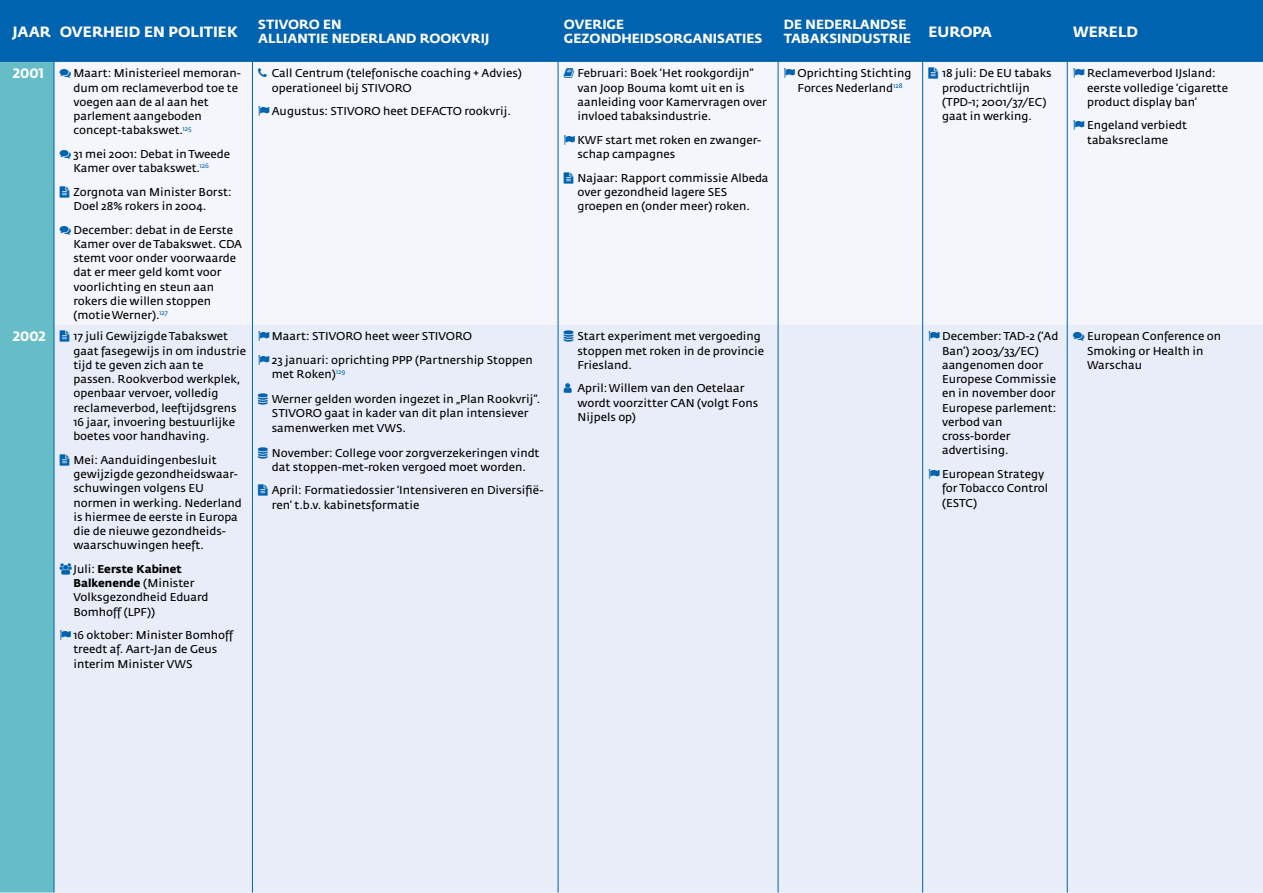
<style>
.page{position:relative;width:1263px;height:893px;background:#fff}
.page>*{position:absolute;margin:0;border:0;box-sizing:border-box;transform-origin:0 0}
.t1{font:700 14.85px "KWF Fedra Sans";color:#fff}
.t2{font:13.5px "KWF Fedra Sans Bold SC";color:#fff}
.t3{font:700 13.2px/14.9px "KWF Fedra Sans";color:#fff}
.t4{font:11.25px/14.2px "KWF Fedra Sans";color:#000}
.s1{font-family:"KWF Fedra Sans Bold SC";font-weight:400}
.s2{font-weight:700}
</style>
<div class="page">
<div style="left:0;top:0;width:1263px;height:62px;background:#0063af"></div>
<div style="left:75px;top:62px;width:1188px;height:263px;background:#f4f6fc"></div>
<div style="left:75px;top:325px;width:1188px;height:568px;background:#e9edf9"></div>
<hr style="left:54px;top:0;width:1px;height:62px;background:#0063af">
<hr style="left:252px;top:0;width:1px;height:62px;background:#0063af">
<hr style="left:558px;top:0;width:1px;height:62px;background:#0063af">
<hr style="left:778px;top:0;width:1px;height:62px;background:#0063af">
<hr style="left:922px;top:0;width:1px;height:62px;background:#0063af">
<hr style="left:1067px;top:0;width:1px;height:62px;background:#0063af">
<hr style="left:252px;top:62px;width:1px;height:263px;background:#0063af">
<hr style="left:558px;top:62px;width:1px;height:263px;background:#0063af">
<hr style="left:778px;top:62px;width:1px;height:263px;background:#0063af">
<hr style="left:922px;top:62px;width:1px;height:263px;background:#0063af">
<hr style="left:1067px;top:62px;width:1px;height:263px;background:#0063af">
<hr style="left:252px;top:325px;width:1px;height:568px;background:#0063af">
<hr style="left:558px;top:325px;width:1px;height:568px;background:#0063af">
<hr style="left:778px;top:325px;width:1px;height:568px;background:#0063af">
<hr style="left:922px;top:325px;width:1px;height:568px;background:#0063af">
<hr style="left:1067px;top:325px;width:1px;height:568px;background:#0063af">
<svg style="left:258px;top:68px;width:12px;height:10px"></svg>
<svg style="left:259px;top:106px;width:13px;height:10px"></svg>
<svg style="left:564px;top:68px;width:13px;height:10px"></svg>
<svg style="left:564px;top:135px;width:14px;height:10px"></svg>
<svg style="left:564px;top:172px;width:12px;height:11px"></svg>
<svg style="left:784px;top:68px;width:14px;height:10px"></svg>
<svg style="left:928px;top:68px;width:13px;height:11px"></svg>
<svg style="left:1073px;top:68px;width:11px;height:10px"></svg>
<svg style="left:1073px;top:121px;width:11px;height:9px"></svg>
<svg style="left:0;top:62px;width:75px;height:831px"></svg>
<svg style="left:259px;top:331px;width:13px;height:10px"></svg>
<svg style="left:259px;top:355px;width:13px;height:10px"></svg>
<svg style="left:258px;top:393px;width:10px;height:12px"></svg>
<svg style="left:258px;top:447px;width:10px;height:11px"></svg>
<svg style="left:258px;top:485px;width:13px;height:11px"></svg>
<svg style="left:564px;top:331px;width:9px;height:11px"></svg>
<svg style="left:564px;top:383px;width:11px;height:10px"></svg>
<svg style="left:929px;top:331px;width:13px;height:10px"></svg>
<svg style="left:929px;top:469px;width:13px;height:10px"></svg>
<svg style="left:1073px;top:332px;width:11px;height:9px"></svg>
<h1 class="t1" style="left:13px;top:23px;width:227px"><span class="s1">JAAR</span> OVERHEID EN POLITIEK</h1>
<p class="t3" style="left:258px;top:17px;width:233px">STIVORO EN<br>ALLIANTIE NEDERLAND ROOKVRIJ</p>
<p class="t3" style="left:564px;top:17px;width:200px">OVERIGE<br>GEZONDHEIDSORGANISATIES</p>
<p class="t3" style="left:784px;top:17px;width:129px">DE NEDERLANDSE<br>TABAKSINDUSTRIE</p>
<h1 class="t1" style="left:928px;top:23px;width:65px">EUROPA</h1>
<h1 class="t1" style="left:1073px;top:23px;width:67px">WERELD</h1>
<p class="t2" style="left:13px;top:65px;width:33px">2001</p>
<p class="t4" style="left:73px;top:67px;width:169px">Maart: Ministerieel memoran&shy;dum om reclameverbod toe te voegen aan de al aan het parlement aangeboden concept-tabakswet.<sup>125</sup></p>
<p class="t4" style="left:73px;top:147px;width:158px">31 mei 2001: Debat in Tweede<br>Kamer over tabakswet.<sup>126</sup></p>
<p class="t4" style="left:73px;top:185px;width:160px">Zorgnota van Minister Borst:<br>Doel 28% rokers in 2004.</p>
<p class="t4" style="left:73px;top:223px;width:170px">December: debat in de Eerste<br>Kamer over de Tabakswet. CDA stemt voor onder voorwaarde dat er meer geld komt voor voorlichting en steun aan rokers die willen stoppen (motie Werner).<sup>127</sup></p>
<p class="t4" style="left:272px;top:67px;width:252px">Call Centrum (telefonische coaching + Advies) operationeel bij STIVORO</p>
<p class="t4" style="left:272px;top:104px;width:241px">Augustus: STIVORO heet DEFACTO rookvrij.</p>
<p class="t4" style="left:577px;top:67px;width:191px">Februari: Boek ‘Het rookgordijn” van Joop Bouma komt uit en is aanleiding voor Kamervragen over invloed tabaksindustrie.</p>
<p class="t4" style="left:577px;top:133px;width:185px">KWF start met roken en zwanger&shy;schap campagnes</p>
<p class="t4" style="left:577px;top:171px;width:193px">Najaar: Rapport commissie Albeda over gezondheid lagere SES groepen en (onder meer) roken.</p>
<p class="t4" style="left:797px;top:67px;width:115px">Oprichting Stichting<br>Forces Nederland<sup>128</sup></p>
<p class="t4" style="left:942px;top:67px;width:111px">18 juli: De EU tabaks productrichtlijn (TPD-1; 2001/37/EC) gaat in werking.</p>
<p class="t4" style="left:1087px;top:67px;width:142px">Reclameverbod IJsland: eerste volledige ‘cigarette product display ban’</p>
<p class="t4" style="left:1087px;top:119px;width:101px">Engeland verbiedt tabaksreclame</p>
<p class="t2" style="left:13px;top:328px;width:35px">2002</p>
<p class="t4" style="left:73px;top:330px;width:174px">17 juli Gewijzigde Tabakswet gaat fasegewijs in om industrie tijd te geven zich aan te passen. Rookverbod werkplek, openbaar vervoer, volledig reclameverbod, leeftijdsgrens<br>16 jaar, invoering bestuurlijke boetes voor handhaving.</p>
<p class="t4" style="left:73px;top:453px;width:170px">Mei: Aanduidingenbesluit gewijzigde gezondheidswaar&shy;schuwingen volgens EU normen in werking. Nederland is hiermee de eerste in Europa die de nieuwe gezondheids&shy;waarschuwingen heeft.</p>
<p class="t4" style="left:73px;top:562px;width:137px">Juli: <span class="s2">Eerste Kabinet<br>Balkenende</span> (Minister<br>Volksgezondheid Eduard<br>Bomhoff (LPF))</p>
<p class="t4" style="left:73px;top:628px;width:161px">16 oktober: Minister Bomhoff treedt af. Aart-Jan de Geus interim Minister VWS</p>
<p class="t4" style="left:272px;top:325px;width:262px;line-height:23.5px">Maart: STIVORO heet weer STIVORO<br>23 januari: oprichting PPP (Partnership Stoppen</p>
<p class="t4" style="left:272px;top:367px;width:75px">met Roken)<sup>129</sup></p>
<p class="t4" style="left:272px;top:392px;width:270px">Werner gelden worden ingezet in „Plan Rookvrij”.<br>STIVORO gaat in kader van dit plan intensiever samenwerken met VWS.</p>
<p class="t4" style="left:272px;top:446px;width:269px">November: College voor zorgverzekeringen vindt dat stoppen-met-roken vergoed moet worden.</p>
<p class="t4" style="left:272px;top:484px;width:273px">April: Formatiedossier ‘Intensiveren en Diversifië&shy;ren’ t.b.v. kabinetsformatie</p>
<p class="t4" style="left:577px;top:330px;width:188px">Start experiment met vergoeding stoppen met roken in de provincie<br>Friesland.</p>
<p class="t4" style="left:577px;top:382px;width:182px">April: Willem van den Oetelaar wordt voorzitter CAN (volgt Fons<br>Nijpels op)</p>
<p class="t4" style="left:942px;top:330px;width:118px">December: TAD-2 (‘Ad<br>Ban’) 2003/33/EC) aangenomen door<br>Europese Commissie en in november door<br>Europese parlement: verbod van cross-border advertising.</p>
<p class="t4" style="left:942px;top:467px;width:108px">European Strategy for Tobacco Control (ESTC)</p>
<p class="t4" style="left:1087px;top:330px;width:136px">European Conference on<br>Smoking or Health in<br>Warschau</p>
</div>
